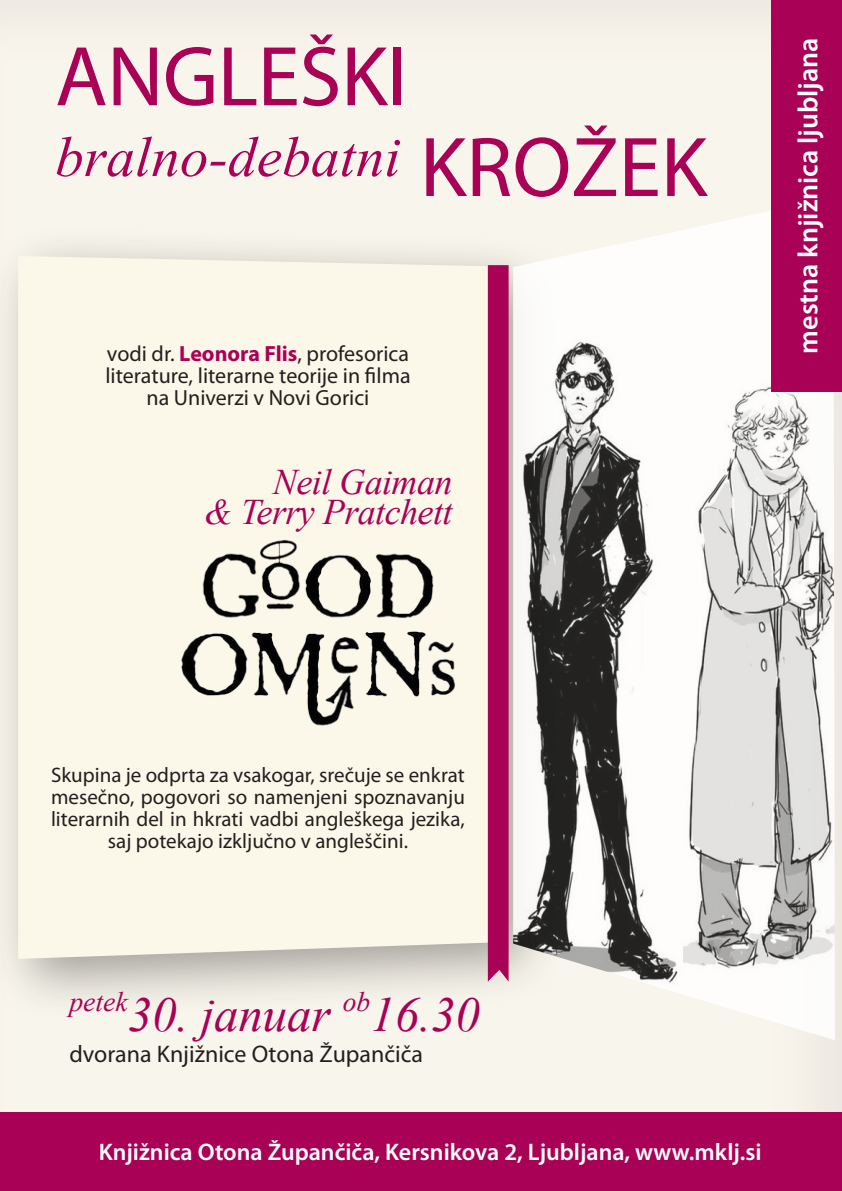
<style>
.page{position:relative;width:842px;height:1191px;background:#f8f5ec}
.page>*{position:absolute;margin:0;border:0;box-sizing:border-box;transform-origin:0 0}
.t1{font:85.5px "Myriad Pro";letter-spacing:-.005em;color:#a90156}
.t2{font:italic 56.9px "Times New Roman";letter-spacing:.005em;color:#a90156}
.t3{font:italic 48.7px "Times New Roman";color:#a90156}
.t4{font:italic 36px "Times New Roman";letter-spacing:-.015em;color:#a90156}
.t5{font:600 28px "Myriad Pro";color:#fff}
.t6{font:600 24px "Myriad Pro";color:#fff}
.t7{font:24px "Myriad Pro";color:#231f20}
.t8{font:22px/22px "Myriad Pro";color:#231f20;text-align:center}
.t9{font:21px/22px "Myriad Pro";color:#231f20;text-align:center}
.s1{font-family:"Myriad Pro";font-style:normal;font-size:85.5px}
.s2{font-weight:700;color:#a90156}
</style>
<div class="page">
<div style="left:0;top:221px;width:563px;height:796px;background:#231f20;opacity:.75"></div>
<svg style="left:18px;top:256px;width:485px;height:703px"></svg>
<img style="left:513px;top:197px;width:322px;height:843px">
<div style="left:488px;top:265px;width:21px;height:716px;background:#a90156"></div>
<div style="left:772px;top:0;width:70px;height:391px;background:#a90156"></div>
<div style="left:0;top:1112px;width:842px;height:79px;background:#a90156"></div>
<img style="left:179px;top:528px;width:284px;height:210px">
<p class="t1" style="left:55px;top:24px;width:354px">ANGLEŠKI</p>
<p class="t2" style="left:55px;top:118px;width:653px">bralno-debatni <span class="s1">KROŽEK</span></p>
<p class="t8" style="left:105px;top:342px;width:307px">vodi dr. <span class="s2">Leonora Flis</span>, profesorica literature, literarne teorije in filma na Univerzi v Novi Gorici</p>
<p class="t4" style="left:273px;top:457px;width:181px">Neil Gaiman</p>
<p class="t4" style="left:204px;top:487px;width:250px">&amp; Terry Pratchett</p>
<p class="t5" style="left:790px;top:353px;width:317px;rotate:-90deg">mestna knjižnica ljubljana</p>
<p class="t9" style="left:51px;top:763px;width:415px">Skupina je odprta za vsakogar, srečuje se enkrat mesečno, pogovori so namenjeni spoznavanju literarnih del in hkrati vadbi angleškega jezika, saj potekajo izključno v angleščini.</p>
<p class="t3" style="left:69px;top:980px;width:412px"><sup>petek</sup>30. januar <sup>ob</sup>16.30</p>
<p class="t7" style="left:69px;top:1039px;width:355px">dvorana Knjižnice Otona Župančiča</p>
<p class="t6" style="left:99px;top:1136px;width:664px">Knjižnica Otona Župančiča, Kersnikova 2, Ljubljana, www.mklj.si</p>
</div>
